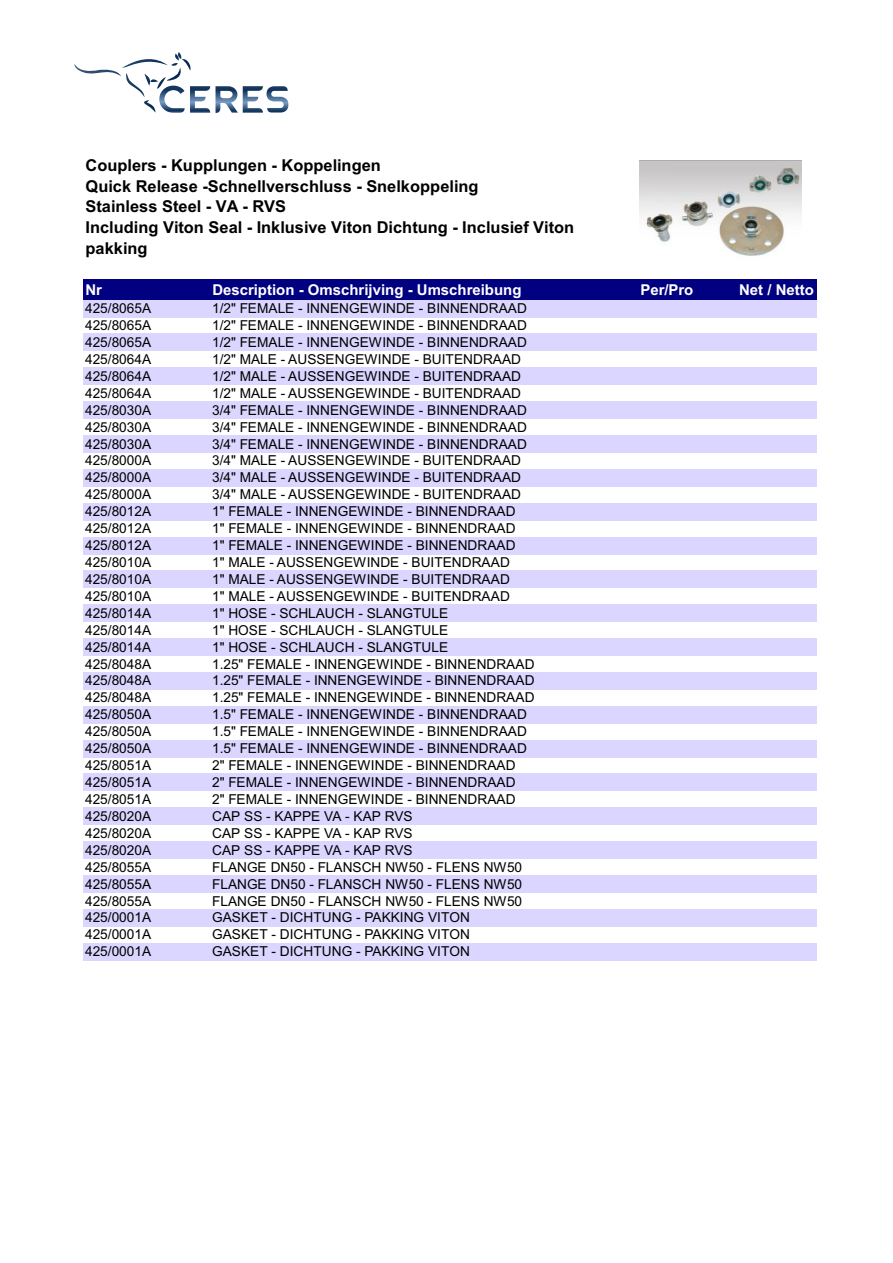
<style>
.page{position:relative;width:893px;height:1263px;background:#fff}
.page>*{position:absolute;margin:0;border:0;box-sizing:border-box;transform-origin:0 0}
.t1{font:700 16.35px/20.7px "Arial";color:#000}
.t2{font:700 15px "Arial";color:#fff}
.t3{font:13.65px "Arial";color:#000}
</style>
<div class="page">
<svg style="left:74px;top:52px;width:214px;height:61px"></svg>
<div style="left:83px;top:279px;width:734px;height:21px;background:#000080"></div>
<div style="left:83px;top:300px;width:734px;height:17px;background:#dbd6ff"></div>
<div style="left:83px;top:334px;width:734px;height:17px;background:#dbd6ff"></div>
<div style="left:83px;top:368px;width:734px;height:17px;background:#dbd6ff"></div>
<div style="left:83px;top:401px;width:734px;height:18px;background:#dbd6ff"></div>
<div style="left:83px;top:435px;width:734px;height:17px;background:#dbd6ff"></div>
<div style="left:83px;top:469px;width:734px;height:17px;background:#dbd6ff"></div>
<div style="left:83px;top:503px;width:734px;height:17px;background:#dbd6ff"></div>
<div style="left:83px;top:537px;width:734px;height:17px;background:#dbd6ff"></div>
<div style="left:83px;top:571px;width:734px;height:17px;background:#dbd6ff"></div>
<div style="left:83px;top:605px;width:734px;height:17px;background:#dbd6ff"></div>
<div style="left:83px;top:638px;width:734px;height:18px;background:#dbd6ff"></div>
<div style="left:83px;top:672px;width:734px;height:17px;background:#dbd6ff"></div>
<div style="left:83px;top:706px;width:734px;height:17px;background:#dbd6ff"></div>
<div style="left:83px;top:740px;width:734px;height:17px;background:#dbd6ff"></div>
<div style="left:83px;top:774px;width:734px;height:17px;background:#dbd6ff"></div>
<div style="left:83px;top:808px;width:734px;height:17px;background:#dbd6ff"></div>
<div style="left:83px;top:841px;width:734px;height:18px;background:#dbd6ff"></div>
<div style="left:83px;top:875px;width:734px;height:17px;background:#dbd6ff"></div>
<div style="left:83px;top:909px;width:734px;height:17px;background:#dbd6ff"></div>
<div style="left:83px;top:943px;width:734px;height:17px;background:#dbd6ff"></div>
<img style="left:639px;top:160px;width:162px;height:96px">
<p class="t1" style="left:86px;top:156px;width:490px">Couplers - Kupplungen - Koppelingen<br>Quick Release -Schnellverschluss - Snelkoppeling<br>Stainless Steel - VA - RVS<br>Including Viton Seal - Inklusive Viton Dichtung - Inclusief Viton pakking</p>
<p class="t2" style="left:85px;top:284px;width:18px">Nr</p>
<p class="t2" style="left:212px;top:284px;width:311px">Description - Omschrijving - Umschreibung</p>
<p class="t2" style="left:640px;top:284px;width:54px">Per/Pro</p>
<p class="t2" style="left:739px;top:284px;width:76px">Net / Netto</p>
<p class="t3" style="left:85px;top:303px;width:67px">425/8065A</p>
<p class="t3" style="left:212px;top:303px;width:316px">1/2" FEMALE - INNENGEWINDE - BINNENDRAAD</p>
<p class="t3" style="left:85px;top:320px;width:67px">425/8065A</p>
<p class="t3" style="left:212px;top:320px;width:316px">1/2" FEMALE - INNENGEWINDE - BINNENDRAAD</p>
<p class="t3" style="left:85px;top:337px;width:67px">425/8065A</p>
<p class="t3" style="left:212px;top:337px;width:316px">1/2" FEMALE - INNENGEWINDE - BINNENDRAAD</p>
<p class="t3" style="left:85px;top:354px;width:67px">425/8064A</p>
<p class="t3" style="left:212px;top:354px;width:310px">1/2" MALE - AUSSENGEWINDE - BUITENDRAAD</p>
<p class="t3" style="left:85px;top:371px;width:67px">425/8064A</p>
<p class="t3" style="left:212px;top:371px;width:310px">1/2" MALE - AUSSENGEWINDE - BUITENDRAAD</p>
<p class="t3" style="left:85px;top:388px;width:67px">425/8064A</p>
<p class="t3" style="left:212px;top:388px;width:310px">1/2" MALE - AUSSENGEWINDE - BUITENDRAAD</p>
<p class="t3" style="left:85px;top:405px;width:67px">425/8030A</p>
<p class="t3" style="left:212px;top:405px;width:316px">3/4" FEMALE - INNENGEWINDE - BINNENDRAAD</p>
<p class="t3" style="left:85px;top:422px;width:67px">425/8030A</p>
<p class="t3" style="left:212px;top:422px;width:316px">3/4" FEMALE - INNENGEWINDE - BINNENDRAAD</p>
<p class="t3" style="left:85px;top:439px;width:67px">425/8030A</p>
<p class="t3" style="left:212px;top:439px;width:316px">3/4" FEMALE - INNENGEWINDE - BINNENDRAAD</p>
<p class="t3" style="left:85px;top:455px;width:67px">425/8000A</p>
<p class="t3" style="left:212px;top:455px;width:310px">3/4" MALE - AUSSENGEWINDE - BUITENDRAAD</p>
<p class="t3" style="left:85px;top:472px;width:67px">425/8000A</p>
<p class="t3" style="left:212px;top:472px;width:310px">3/4" MALE - AUSSENGEWINDE - BUITENDRAAD</p>
<p class="t3" style="left:85px;top:489px;width:67px">425/8000A</p>
<p class="t3" style="left:212px;top:489px;width:310px">3/4" MALE - AUSSENGEWINDE - BUITENDRAAD</p>
<p class="t3" style="left:85px;top:506px;width:67px">425/8012A</p>
<p class="t3" style="left:212px;top:506px;width:305px">1" FEMALE - INNENGEWINDE - BINNENDRAAD</p>
<p class="t3" style="left:85px;top:523px;width:67px">425/8012A</p>
<p class="t3" style="left:212px;top:523px;width:305px">1" FEMALE - INNENGEWINDE - BINNENDRAAD</p>
<p class="t3" style="left:85px;top:540px;width:67px">425/8012A</p>
<p class="t3" style="left:212px;top:540px;width:305px">1" FEMALE - INNENGEWINDE - BINNENDRAAD</p>
<p class="t3" style="left:85px;top:557px;width:67px">425/8010A</p>
<p class="t3" style="left:212px;top:557px;width:299px">1" MALE - AUSSENGEWINDE - BUITENDRAAD</p>
<p class="t3" style="left:85px;top:574px;width:67px">425/8010A</p>
<p class="t3" style="left:212px;top:574px;width:299px">1" MALE - AUSSENGEWINDE - BUITENDRAAD</p>
<p class="t3" style="left:85px;top:591px;width:67px">425/8010A</p>
<p class="t3" style="left:212px;top:591px;width:299px">1" MALE - AUSSENGEWINDE - BUITENDRAAD</p>
<p class="t3" style="left:85px;top:608px;width:67px">425/8014A</p>
<p class="t3" style="left:212px;top:608px;width:238px">1" HOSE - SCHLAUCH - SLANGTULE</p>
<p class="t3" style="left:85px;top:625px;width:67px">425/8014A</p>
<p class="t3" style="left:212px;top:625px;width:238px">1" HOSE - SCHLAUCH - SLANGTULE</p>
<p class="t3" style="left:85px;top:642px;width:67px">425/8014A</p>
<p class="t3" style="left:212px;top:642px;width:238px">1" HOSE - SCHLAUCH - SLANGTULE</p>
<p class="t3" style="left:85px;top:659px;width:67px">425/8048A</p>
<p class="t3" style="left:212px;top:659px;width:324px">1.25" FEMALE - INNENGEWINDE - BINNENDRAAD</p>
<p class="t3" style="left:85px;top:675px;width:67px">425/8048A</p>
<p class="t3" style="left:212px;top:675px;width:324px">1.25" FEMALE - INNENGEWINDE - BINNENDRAAD</p>
<p class="t3" style="left:85px;top:692px;width:67px">425/8048A</p>
<p class="t3" style="left:212px;top:692px;width:324px">1.25" FEMALE - INNENGEWINDE - BINNENDRAAD</p>
<p class="t3" style="left:85px;top:709px;width:67px">425/8050A</p>
<p class="t3" style="left:212px;top:709px;width:316px">1.5" FEMALE - INNENGEWINDE - BINNENDRAAD</p>
<p class="t3" style="left:85px;top:726px;width:67px">425/8050A</p>
<p class="t3" style="left:212px;top:726px;width:316px">1.5" FEMALE - INNENGEWINDE - BINNENDRAAD</p>
<p class="t3" style="left:85px;top:743px;width:67px">425/8050A</p>
<p class="t3" style="left:212px;top:743px;width:316px">1.5" FEMALE - INNENGEWINDE - BINNENDRAAD</p>
<p class="t3" style="left:85px;top:760px;width:67px">425/8051A</p>
<p class="t3" style="left:212px;top:760px;width:305px">2" FEMALE - INNENGEWINDE - BINNENDRAAD</p>
<p class="t3" style="left:85px;top:777px;width:67px">425/8051A</p>
<p class="t3" style="left:212px;top:777px;width:305px">2" FEMALE - INNENGEWINDE - BINNENDRAAD</p>
<p class="t3" style="left:85px;top:794px;width:67px">425/8051A</p>
<p class="t3" style="left:212px;top:794px;width:305px">2" FEMALE - INNENGEWINDE - BINNENDRAAD</p>
<p class="t3" style="left:85px;top:811px;width:67px">425/8020A</p>
<p class="t3" style="left:212px;top:811px;width:202px">CAP SS - KAPPE VA - KAP RVS</p>
<p class="t3" style="left:85px;top:828px;width:67px">425/8020A</p>
<p class="t3" style="left:212px;top:828px;width:202px">CAP SS - KAPPE VA - KAP RVS</p>
<p class="t3" style="left:85px;top:845px;width:67px">425/8020A</p>
<p class="t3" style="left:212px;top:845px;width:202px">CAP SS - KAPPE VA - KAP RVS</p>
<p class="t3" style="left:85px;top:862px;width:67px">425/8055A</p>
<p class="t3" style="left:212px;top:862px;width:312px">FLANGE DN50 - FLANSCH NW50 - FLENS NW50</p>
<p class="t3" style="left:85px;top:879px;width:67px">425/8055A</p>
<p class="t3" style="left:212px;top:879px;width:312px">FLANGE DN50 - FLANSCH NW50 - FLENS NW50</p>
<p class="t3" style="left:85px;top:895px;width:67px">425/8055A</p>
<p class="t3" style="left:212px;top:895px;width:312px">FLANGE DN50 - FLANSCH NW50 - FLENS NW50</p>
<p class="t3" style="left:85px;top:912px;width:67px">425/0001A</p>
<p class="t3" style="left:212px;top:912px;width:259px">GASKET - DICHTUNG - PAKKING VITON</p>
<p class="t3" style="left:85px;top:929px;width:67px">425/0001A</p>
<p class="t3" style="left:212px;top:929px;width:259px">GASKET - DICHTUNG - PAKKING VITON</p>
<p class="t3" style="left:85px;top:946px;width:67px">425/0001A</p>
<p class="t3" style="left:212px;top:946px;width:259px">GASKET - DICHTUNG - PAKKING VITON</p>
</div>
